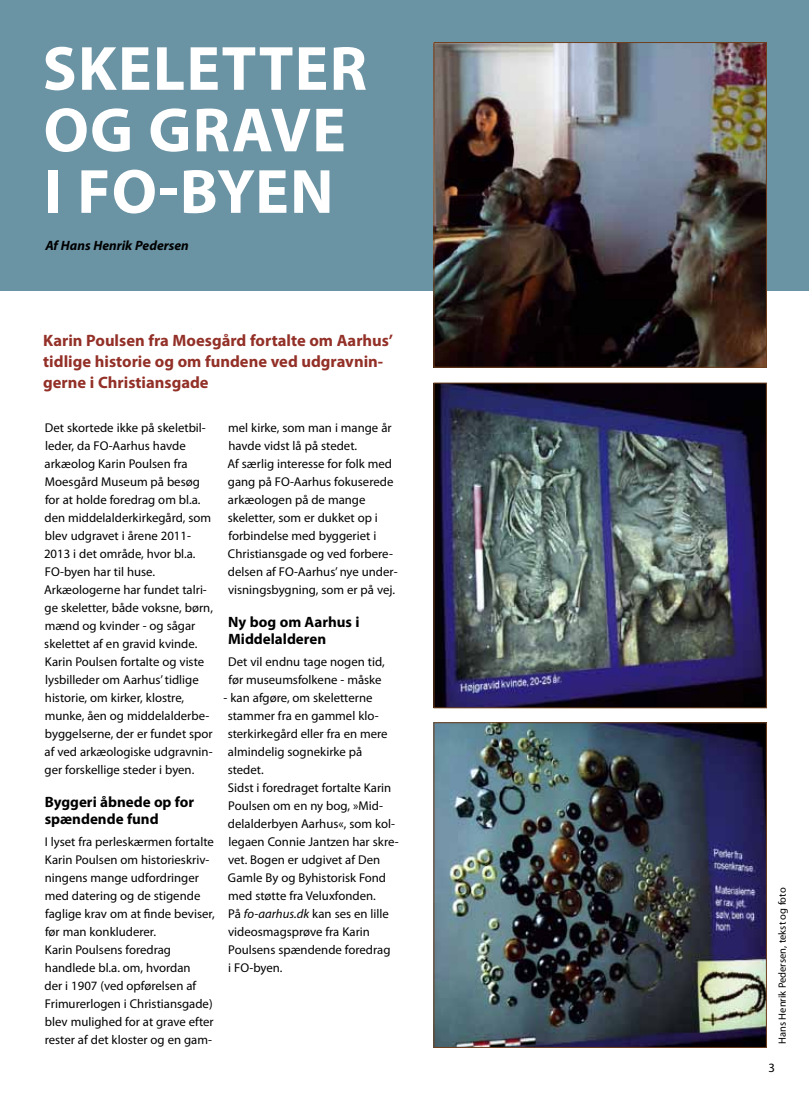
<style>
.page{position:relative;width:809px;height:1106px;background:#fff}
.page>*{position:absolute;margin:0;border:0;box-sizing:border-box;transform-origin:0 0}
.t1{font:700 63px/61.5px "Myriad Pro";letter-spacing:.02em;color:#fff}
.t2{font:700 16.5px/21px "Myriad Pro";color:#933028}
.t3{font:700 15px/16.5px "Myriad Pro";color:#000}
.t4{font:italic 700 13.5px "Myriad Pro";color:#000}
.t5{font:12.75px/18px "Myriad Pro";color:#000}
.t6{font:10.5px "Myriad Pro";color:#000}
.s1{font-style:italic}
</style>
<div class="page">
<div style="left:0;top:0;width:808px;height:290px;background:#6a93a4"></div>
<img style="left:435px;top:44px;width:329px;height:322px">
<div style="left:433px;top:42px;width:333px;height:326px;border:1px solid #70401e"></div>
<img style="left:435px;top:384px;width:329px;height:322px">
<div style="left:433px;top:382px;width:333px;height:326px;border:1px solid #70401e"></div>
<img style="left:435px;top:724px;width:329px;height:321px">
<div style="left:433px;top:722px;width:333px;height:325px;border:1px solid #70401e"></div>
<h1 class="t1" style="left:43px;top:36px;width:326px">Skeletter og grave i FO-byen</h1>
<p class="t4" style="left:45px;top:236px;width:145px">Af Hans Henrik Pedersen</p>
<p class="t2" style="left:43px;top:329px;width:351px">Karin Poulsen fra Moesgård fortalte om Aarhus’ tidlige historie og om fundene ved udgravnin&shy;gerne i Christiansgade</p>
<p class="t5" style="left:44px;top:419px;width:170px">Det skortede ikke på skeletbil&shy;leder, da FO-Aarhus havde arkæolog Karin Poulsen fra<br>Moesgård Museum på besøg for at holde foredrag om bl.a. den middelalderkirkegård, som blev udgravet i årene 2011-<br>2013 i det område, hvor bl.a.<br>FO-byen har til huse.<br>Arkæologerne har fundet talri&shy;ge skeletter, både voksne, børn, mænd og kvinder - og sågar skelettet af en gravid kvinde.<br>Karin Poulsen fortalte og viste lysbilleder om Aarhus’ tidlige historie, om kirker, klostre, munke, åen og middelalderbe&shy;byggelserne, der er fundet spor af ved arkæologiske udgravnin&shy;ger forskellige steder i byen.</p>
<p class="t3" style="left:45px;top:793px;width:151px">Byggeri åbnede op for spændende fund</p>
<p class="t5" style="left:45px;top:833px;width:171px">I lyset fra perleskærmen fortalte<br>Karin Poulsen om historieskriv&shy;ningens mange udfordringer med datering og de stigende faglige krav om at finde beviser, før man konkluderer.<br>Karin Poulsens foredrag handlede bl.a. om, hvordan<br>der i 1907 (ved opførelsen af<br>Frimurerlogen i Christiansgade) blev mulighed for at grave efter rester af det kloster og en gam-</p>
<p class="t5" style="left:227px;top:419px;width:171px">mel kirke, som man i mange år havde vidst lå på stedet.<br>Af særlig interesse for folk med gang på FO-Aarhus fokuserede arkæologen på de mange skeletter, som er dukket op i forbindelse med byggeriet i<br>Christiansgade og ved forbere&shy;delsen af FO-Aarhus’ nye under&shy;visningsbygning, som er på vej.</p>
<p class="t3" style="left:228px;top:613px;width:133px">Ny bog om Aarhus i<br>Middelalderen</p>
<p class="t5" style="left:228px;top:653px;width:158px">Det vil endnu tage nogen tid, før museumsfolkene - måske</p>
<p class="t5" style="left:227px;top:689px;width:172px;text-indent:-4px">- kan afgøre, om skeletterne stammer fra en gammel klo&shy;sterkirkegård eller fra en mere almindelig sognekirke på stedet.<br>Sidst i foredraget fortalte Karin<br>Poulsen om en ny bog, »Mid&shy;delalderbyen Aarhus«, som kol&shy;legaen Connie Jantzen har skre&shy;vet. Bogen er udgivet af Den<br>Gamle By og Byhistorisk Fond med støtte fra Veluxfonden.<br>På <span class="s1">fo-aarhus.dk</span> kan ses en lille videosmagsprøve fra Karin<br>Poulsens spændende foredrag<br>i FO-byen.</p>
<p class="t6" style="left:775px;top:1043px;width:158px;rotate:-90deg">Hans Henrik Pedersen, tekst og foto</p>
<p class="t5" style="left:768px;top:1058px;width:8px">3</p>
</div>
